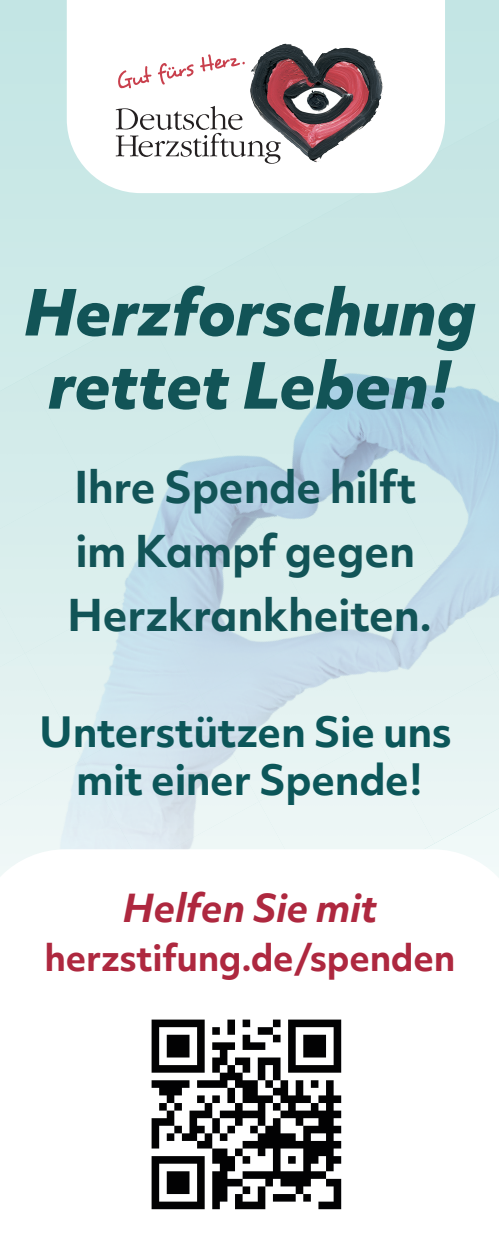
<style>
.page{position:relative;width:499px;height:1248px;background:#fff}
.page>*{position:absolute;margin:0;border:0;box-sizing:border-box;transform-origin:0 0}
.t1{font:italic 800 61.2px/73.2px "Objektiv Mk 2";letter-spacing:-.01em;color:#125457;text-align:center}
.t2{font:700 42px/64px "Objektiv Mk 2";letter-spacing:-.01em;color:#125457}
.t3{font:700 40px/48px "Objektiv Mk 2";letter-spacing:-.01em;color:#0c5659;text-align:center}
.t4{font:italic 700 36.8px "Objektiv Mk 2";letter-spacing:-.01em;color:#ae283f}
.t5{font:700 34.8px "Objektiv Mk 2";letter-spacing:-.01em;color:#ae283f}
</style>
<div class="page">
<div style="left:0;top:376px;width:27px;height:106px;background:#d2ebea"></div>
<div style="left:27px;top:312px;width:118px;height:170px;background:#d0eae9"></div>
<div style="left:145px;top:247px;width:118px;height:171px;background:#cde9e7"></div>
<div style="left:263px;top:193px;width:118px;height:160px;background:#cae8e6"></div>
<div style="left:381px;top:119px;width:118px;height:170px;background:#c8e7e5"></div>
<div style="left:0;top:482px;width:85px;height:171px;background:#d8edec"></div>
<img style="left:85px;top:418px;width:118px;height:170px">
<img style="left:203px;top:353px;width:118px;height:171px">
<img style="left:321px;top:289px;width:118px;height:171px">
<div style="left:439px;top:256px;width:60px;height:139px;background:#cde9e7"></div>
<div style="left:0;top:653px;width:25px;height:106px;background:#e4f2f1"></div>
<img style="left:25px;top:588px;width:118px;height:171px">
<img style="left:143px;top:524px;width:118px;height:171px">
<img style="left:261px;top:460px;width:118px;height:170px">
<img style="left:379px;top:395px;width:120px;height:171px">
<svg style="left:497px;top:394px;width:2px;height:6px"></svg>
<img style="left:83px;top:695px;width:118px;height:154px">
<img style="left:201px;top:630px;width:118px;height:171px">
<img style="left:319px;top:566px;width:118px;height:171px">
<img style="left:437px;top:532px;width:62px;height:140px">
<img style="left:141px;top:801px;width:118px;height:48px">
<div style="left:259px;top:737px;width:176px;height:112px;background:#eaf5f4"></div>
<div style="left:377px;top:672px;width:122px;height:171px;background:#e7f4f3"></div>
<svg style="left:495px;top:670px;width:4px;height:10px"></svg>
<svg style="left:0;top:849px;width:499px;height:29px"></svg>
<svg style="left:67px;top:43px;width:378px;height:150px"></svg>
<img style="left:151px;top:1019px;width:191px;height:191px">
<img style="left:264px;top:44px;width:22px;height:11px">
<svg style="left:116px;top:106px;width:165px;height:58px"></svg>
<svg style="left:116px;top:63px;width:78px;height:25px"></svg>
<svg style="left:200px;top:54px;width:45px;height:18px"></svg>
<h1 class="t1" style="left:23px;top:274px;width:454px">Herzforschung rettet Leben!</h1>
<p class="t2" style="left:67px;top:454px;width:366px">Ihre Spende hilft im Kampf gegen<br>Herzkrankheiten.</p>
<p class="t3" style="left:39px;top:706px;width:414px">Unterstützen Sie uns mit einer Spende!</p>
<p class="t4" style="left:123px;top:882px;width:257px">Helfen Sie mit</p>
<p class="t5" style="left:45px;top:933px;width:412px">herzstifung.de/spenden</p>
</div>
